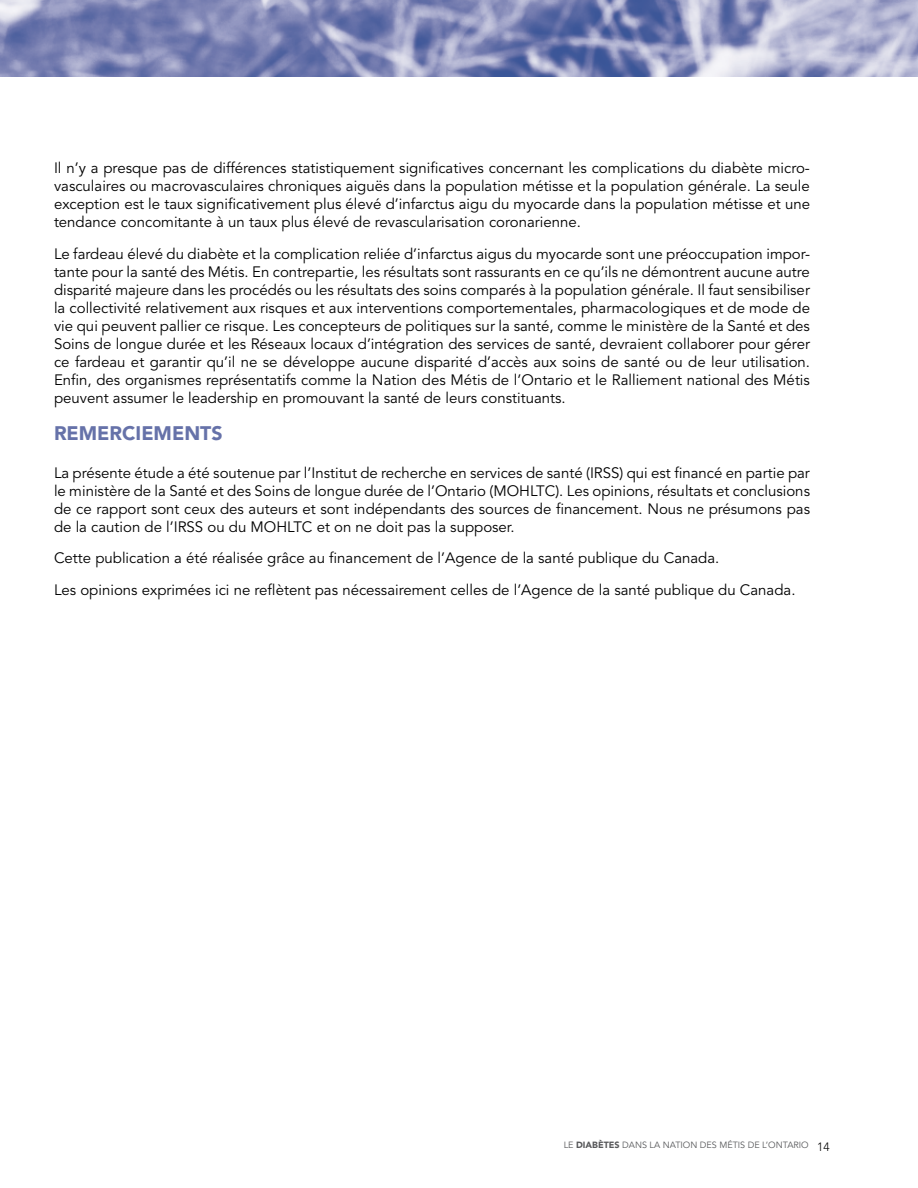
<style>
.page{position:relative;width:918px;height:1188px;background:#fff}
.page>*{position:absolute;margin:0;border:0;box-sizing:border-box;transform-origin:0 0}
.t1{font:900 19.5px "Avenir LT Std";color:#6672a9}
.t2{font:15px/18px "Avenir LT Std";color:#000;text-align:justify}
.t3{font:9px "Avenir LT Std";color:#58595b}
.s1{font-weight:900}
.s2{font-weight:300;font-size:12px;color:#000}
</style>
<div class="page">
<img style="left:0;top:0;width:918px;height:77px">
<p class="t2" style="left:54px;top:160px;width:758px">Il n’y a presque pas de différences statistiquement significatives concernant les complications du diabète micro&shy;vasculaires ou macrovasculaires chroniques aiguës dans la population métisse et la population générale. La seule exception est le taux significativement plus élevé d’infarctus aigu du myocarde dans la population métisse et une tendance concomitante à un taux plus élevé de revascularisation coronarienne.</p>
<p class="t2" style="left:54px;top:245px;width:758px">Le fardeau élevé du diabète et la complication reliée d’infarctus aigus du myocarde sont une préoccupation impor&shy;tante pour la santé des Métis. En contrepartie, les résultats sont rassurants en ce qu’ils ne démontrent aucune autre disparité majeure dans les procédés ou les résultats des soins comparés à la population générale. Il faut sensibiliser la collectivité relativement aux risques et aux interventions comportementales, pharmacologiques et de mode de vie qui peuvent pallier ce risque. Les concepteurs de politiques sur la santé, comme le ministère de la Santé et des Soins de longue durée et les Réseaux locaux d’intégration des services de santé, devraient collaborer pour gérer ce fardeau et garantir qu’il ne se développe aucune disparité d’accès aux soins de santé ou de leur utilisation.<br>Enfin, des organismes représentatifs comme la Nation des Métis de l’Ontario et le Ralliement national des Métis peuvent assumer le leadership en promouvant la santé de leurs constituants.</p>
<h1 class="t1" style="left:54px;top:421px;width:170px">REMERCIEMENTS</h1>
<p class="t2" style="left:54px;top:464px;width:758px">La présente étude a été soutenue par l’Institut de recherche en services de santé (IRSS) qui est financé en partie par le ministère de la Santé et des Soins de longue durée de l’Ontario (MOHLTC). Les opinions, résultats et conclusions de ce rapport sont ceux des auteurs et sont indépendants des sources de financement. Nous ne présumons pas de la caution de l’IRSS</p>
<p class="t2" style="left:54px;top:512px;width:743px;line-height:31.5px;text-align:left;text-indent:153px">ou du MOHLTC et on ne doit pas la supposer.<br>Cette publication a été réalisée grâce au financement de l’Agence de la santé publique du Canada.<br>Les opinions exprimées ici ne reflètent pas nécessairement celles de l’Agence de la santé publique du Canada.</p>
<p class="t3" style="left:564px;top:1140px;width:267px">LE <span class="s1">DIABÈTES</span> DANS LA NATION DES MÉTIS DE L’ONTARIO <span class="s2">14</span></p>
</div>
